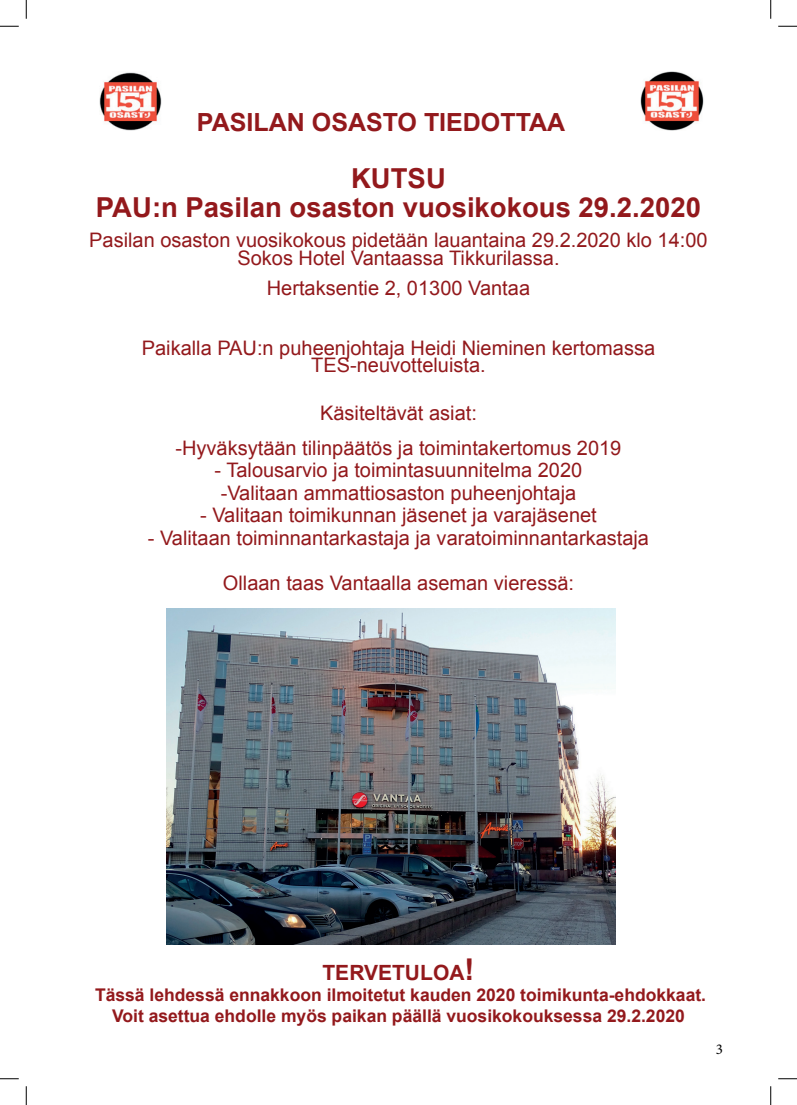
<style>
.page{position:relative;width:797px;height:1105px;background:#fff}
.page>*{position:absolute;margin:0;border:0;box-sizing:border-box;transform-origin:0 0}
.t1{font:700 27.5px/28.8px "Arial";color:#93191c;text-align:center}
.t2{font:700 25px "Arial";color:#93191c}
.t3{font:700 21px "Arial";color:#93191c}
.t4{font:20px/17.5px "Arial";color:#93191c;text-align:center}
.t5{font:700 17.5px/21px "Arial";color:#93191c;text-align:center}
.t6{font:15px "Minion Pro";color:#000001}
.s1{font-size:30px}
</style>
<div class="page">
<img style="left:99px;top:72px;width:63px;height:59px">
<img style="left:640px;top:71px;width:64px;height:60px">
<img style="left:166px;top:608px;width:449px;height:337px">
<svg style="left:0;top:25px;width:19px;height:2px"></svg>
<svg style="left:778px;top:25px;width:19px;height:2px"></svg>
<svg style="left:0;top:1078px;width:19px;height:1px"></svg>
<svg style="left:778px;top:1078px;width:19px;height:1px"></svg>
<svg style="left:25px;top:0;width:2px;height:19px"></svg>
<svg style="left:25px;top:1086px;width:2px;height:19px"></svg>
<svg style="left:770px;top:0;width:1px;height:19px"></svg>
<svg style="left:770px;top:1086px;width:1px;height:19px"></svg>
<p class="t2" style="left:197px;top:105px;width:370px">PASILAN OSASTO TIEDOTTAA</p>
<h1 class="t1" style="left:96px;top:165px;width:606px">KUTSU<br>PAU:n Pasilan osaston vuosikokous 29.2.2020</h1>
<p class="t4" style="left:89px;top:231px;width:620px">Pasilan osaston vuosikokous pidetään lauantaina 29.2.2020 klo 14:00<br>Sokos Hotel Vantaassa Tikkurilassa.</p>
<p class="t4" style="left:267px;top:279px;width:265px">Hertaksentie 2, 01300 Vantaa</p>
<p class="t4" style="left:142px;top:339px;width:515px">Paikalla PAU:n puheenjohtaja Heidi Nieminen kertomassa<br>TES-neuvotteluista.</p>
<p class="t4" style="left:175px;top:395px;width:447px;line-height:35px">Käsiteltävät asiat:<br>-Hyväksytään tilinpäätös ja toimintakertomus 2019</p>
<p class="t4" style="left:215px;top:459px;width:369px;line-height:22.5px">- Talousarvio ja toimintasuunnitelma 2020 -Valitaan ammattiosaston puheenjohtaja</p>
<p class="t4" style="left:200px;top:506px;width:398px">- Valitaan toimikunnan jäsenet ja varajäsenet</p>
<p class="t4" style="left:148px;top:529px;width:502px">- Valitaan toiminnantarkastaja ja varatoiminnantarkastaja</p>
<p class="t4" style="left:223px;top:574px;width:352px">Ollaan taas Vantaalla aseman vieressä:</p>
<p class="t3" style="left:322px;top:959px;width:153px">TERVETULOA<span class="s1">!</span></p>
<p class="t5" style="left:95px;top:985px;width:612px">Tässä lehdessä ennakkoon ilmoitetut kauden 2020 toimikunta-ehdokkaat.<br>Voit asettua ehdolle myös paikan päällä vuosikokouksessa 29.2.2020</p>
<p class="t6" style="left:715px;top:1039px;width:9px">3</p>
</div>
